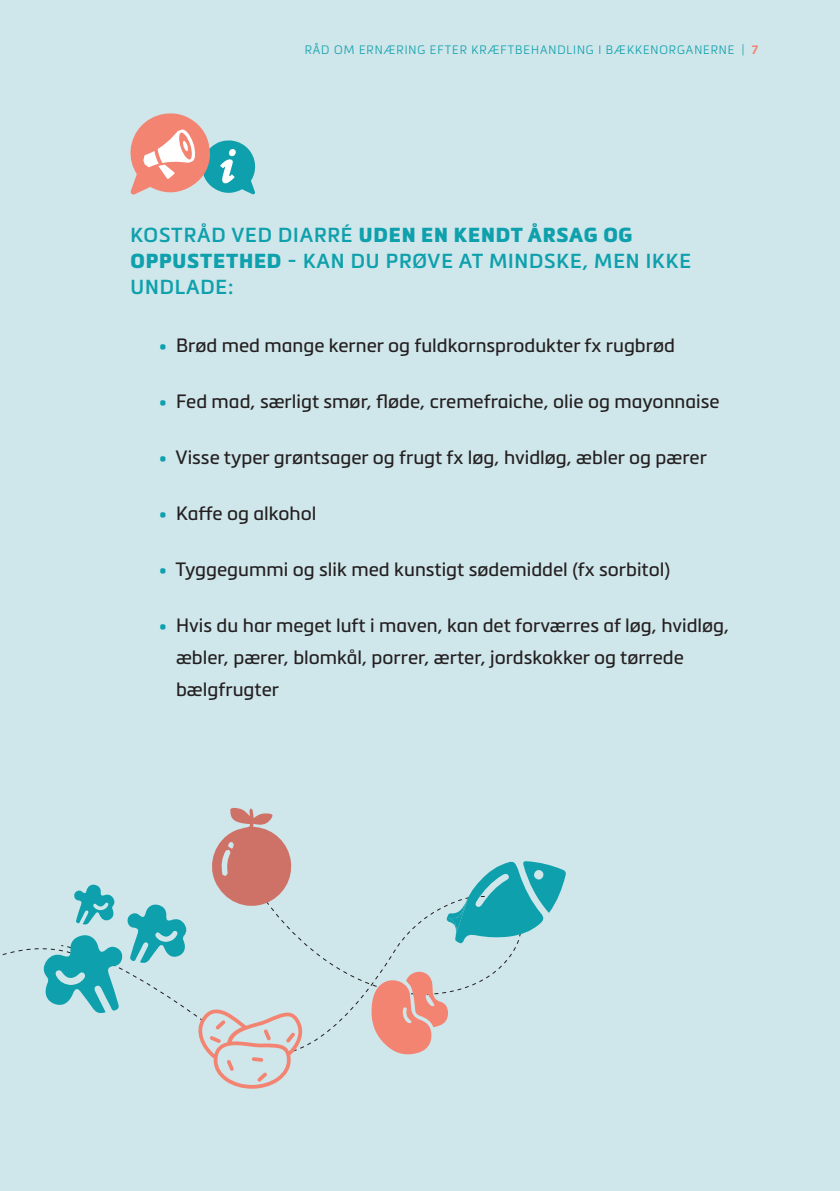
<style>
.page{position:relative;width:840px;height:1191px;background:#fff}
.page>*{position:absolute;margin:0;border:0;box-sizing:border-box;transform-origin:0 0}
.t1{font:600 20px/26px "Metronic Pro";letter-spacing:.04em;color:#0ea0ac}
.t2{font:19px/32px "Metronic Pro";color:#231f20}
.t3{font:300 12px "Metronic Pro";letter-spacing:.08em;color:#0ea0ac}
.s1{font-weight:700;color:#f48472}
.s2{font-weight:900}
.s3{color:#0ea0ac}
</style>
<div class="page">
<div style="left:0;top:0;width:839px;height:1191px;background:#cfe6ea"></div>
<svg style="left:2px;top:807px;width:564px;height:281px"></svg>
<svg style="left:130px;top:113px;width:125px;height:82px"></svg>
<p class="t3" style="left:304px;top:42px;width:455px">RÅD OM ERNÆRING EFTER KRÆFTBEHANDLING I BÆKKENORGANERNE | <span class="s1">7</span></p>
<p class="t1" style="left:130px;top:221px;width:561px">KOSTRÅD VED DIARRÉ <span class="s2">UDEN EN KENDT ÅRSAG OG<br>OPPUSTETHED</span> - KAN DU PRØVE AT MINDSKE, MEN IKKE<br>UNDLADE:</p>
<p class="t2" style="left:159px;top:328px;width:517px"><span class="s3">•</span> Brød med mange kerner og fuldkornsprodukter fx rugbrød</p>
<p class="t2" style="left:159px;top:384px;width:562px"><span class="s3">•</span> Fed mad, særligt smør, fløde, cremefraiche, olie og mayonnaise</p>
<p class="t2" style="left:159px;top:440px;width:549px"><span class="s3">•</span> Visse typer grøntsager og frugt fx løg, hvidløg, æbler og pærer</p>
<p class="t2" style="left:159px;top:496px;width:159px"><span class="s3">•</span> Kaffe og alkohol</p>
<p class="t2" style="left:159px;top:552px;width:512px"><span class="s3">•</span> Tyggegummi og slik med kunstigt sødemiddel (fx sorbitol)</p>
<p class="t2" style="left:176px;top:608px;width:554px;text-indent:-17px"><span class="s3">•</span> Hvis du har meget luft i maven, kan det forværres af løg, hvidløg, æbler, pærer, blomkål, porrer, ærter, jordskokker og tørrede bælgfrugter</p>
</div>
